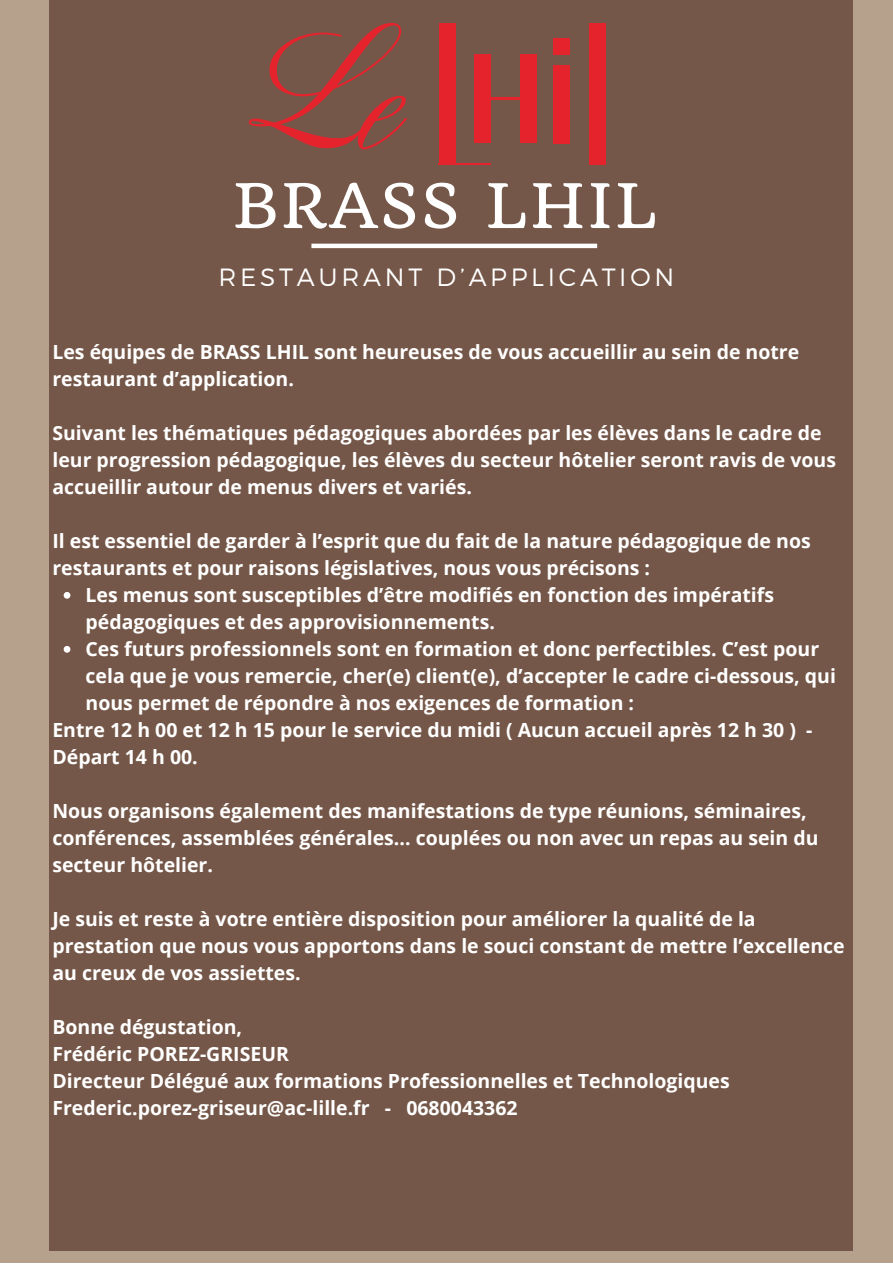
<style>
.page{position:relative;width:893px;height:1264px;background:#fff}
.page>*{position:absolute;margin:0;border:0;box-sizing:border-box;transform-origin:0 0}
.t1{font:59.85px "Quando";letter-spacing:.04em;color:#fff}
.t2{font:300 24.9px "Montserrat";letter-spacing:.15em;color:#fff}
.t3{font:700 19.5px/27px "Open Sans";color:#fff}
</style>
<div class="page">
<div style="left:0;top:0;width:892px;height:1262px;background:#b6a28c"></div>
<div style="left:49px;top:0;width:803px;height:1250px;background:#745748"></div>
<svg style="left:249px;top:23px;width:159px;height:126px"></svg>
<div style="left:439px;top:23px;width:16px;height:142px;background:#e5232d"></div>
<div style="left:588px;top:23px;width:17px;height:142px;background:#e5232d"></div>
<div style="left:553px;top:65px;width:17px;height:78px;background:#e5232d"></div>
<div style="left:474px;top:55px;width:17px;height:88px;background:#e5232d"></div>
<div style="left:520px;top:55px;width:16px;height:88px;background:#e5232d"></div>
<hr style="left:479px;top:98px;width:55px;height:2px;background:#e5232d">
<div style="left:553px;top:38px;width:17px;height:17px;background:#e5232d"></div>
<hr style="left:439px;top:163px;width:52px;height:2px;background:#e5232d">
<hr style="left:311px;top:244px;width:286px;height:4px;background:#fff">
<svg style="left:64px;top:592px;width:6px;height:6px"></svg>
<svg style="left:64px;top:646px;width:6px;height:6px"></svg>
<h1 class="t1" style="left:233px;top:169px;width:425px">BRASS LHIL</h1>
<p class="t2" style="left:218px;top:261px;width:457px">RESTAURANT D’APPLICATION</p>
<p class="t3" style="left:52px;top:338px;width:748px">Les équipes de BRASS LHIL sont heureuses de vous accueillir au sein de notre restaurant d’application.</p>
<p class="t3" style="left:52px;top:419px;width:785px">Suivant les thématiques pédagogiques abordées par les élèves dans le cadre de leur progression pédagogique, les élèves du secteur hôtelier seront ravis de vous accueillir autour de menus divers et variés.</p>
<p class="t3" style="left:52px;top:527px;width:759px">Il est essentiel de garder à l’esprit que du fait de la nature pédagogique de nos restaurants et pour raisons législatives, nous vous précisons :</p>
<p class="t3" style="left:85px;top:581px;width:752px">Les menus sont susceptibles d’être modifiés en fonction des impératifs pédagogiques et des approvisionnements.<br>Ces futurs professionnels sont en formation et donc perfectibles. C’est pour cela que je vous remercie, cher(e) client(e), d’accepter le cadre ci-dessous, qui nous permet de répondre à nos exigences de formation :</p>
<p class="t3" style="left:52px;top:716px;width:761px">Entre 12 h 00 et 12 h 15 pour le service du midi ( Aucun accueil après 12 h 30 ) -<br>Départ 14 h 00.</p>
<p class="t3" style="left:52px;top:797px;width:767px">Nous organisons également des manifestations de type réunions, séminaires, conférences, assemblées générales... couplées ou non avec un repas au sein du secteur hôtelier.</p>
<p class="t3" style="left:52px;top:904px;width:793px">Je suis et reste à votre entière disposition pour améliorer la qualité de la prestation que nous vous apportons dans le souci constant de mettre l’excellence au creux de vos assiettes.</p>
<p class="t3" style="left:52px;top:1012px;width:678px">Bonne dégustation,<br>Frédéric POREZ-GRISEUR<br>Directeur Délégué aux formations Professionnelles et Technologiques Frederic.porez-griseur@ac-lille.fr - 0680043362</p>
</div>
